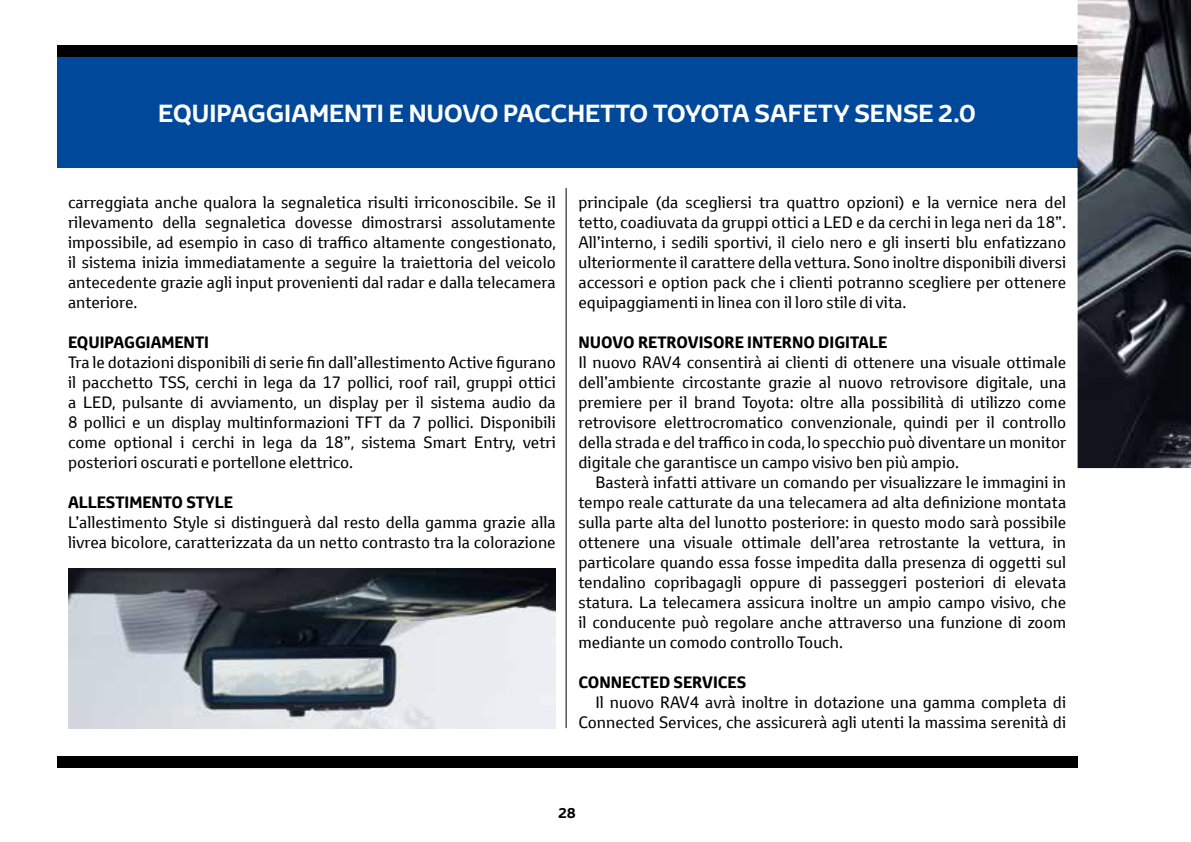
<style>
.page{position:relative;width:1191px;height:842px;background:#fff}
.page>*{position:absolute;margin:0;border:0;box-sizing:border-box;transform-origin:0 0}
.t1{font:700 24px "Toyota Display";color:#fff}
.t2{font:16px/20px "Toyota Text";color:#000;text-align:justify}
.t3{font:700 16px "Toyota Text";color:#000}
.t4{font:700 14px "Toyota Display";color:#000}
</style>
<div class="page">
<div style="left:57px;top:57px;width:1020px;height:111px;background:#00489a"></div>
<hr style="left:565px;top:188px;width:1px;height:540px;background:#000">
<div style="left:57px;top:757px;width:1020px;height:11px;background:#000"></div>
<div style="left:57px;top:45px;width:1020px;height:12px;background:#000"></div>
<img style="left:1077px;top:0;width:114px;height:468px">
<img style="left:68px;top:568px;width:488px;height:160px">
<h1 class="t1" style="left:158px;top:97px;width:819px">EQUIPAGGIAMENTI E NUOVO PACCHETTO TOYOTA SAFETY SENSE 2.0</h1>
<p class="t2" style="left:68px;top:192px;width:489px">carreggiata anche qualora la segnaletica risulti irriconoscibile. Se il rilevamento della segnaletica dovesse dimostrarsi assolutamente impossibile, ad esempio in caso di traffico altamente congestionato, il sistema inizia immediatamente a seguire la traiettoria del veicolo antecedente grazie agli input provenienti dal radar e dalla telecamera anteriore.</p>
<p class="t3" style="left:68px;top:332px;width:142px">EQUIPAGGIAMENTI</p>
<p class="t2" style="left:68px;top:352px;width:489px">Tra le dotazioni disponibili di serie fin dall’allestimento Active figurano il pacchetto TSS, cerchi in lega da 17 pollici, roof rail, gruppi ottici a LED, pulsante di avviamento, un display per il sistema audio da 8 pollici e un display multinformazioni TFT da 7 pollici. Disponibili come optional i cerchi in lega da 18”, sistema Smart Entry, vetri posteriori oscurati e portellone elettrico.</p>
<p class="t3" style="left:68px;top:492px;width:166px">ALLESTIMENTO STYLE</p>
<p class="t2" style="left:68px;top:512px;width:489px">L’allestimento Style si distinguerà dal resto della gamma grazie alla livrea bicolore, caratterizzata da un netto contrasto tra la colorazione</p>
<p class="t2" style="left:578px;top:192px;width:489px">principale (da scegliersi tra quattro opzioni) e la vernice nera del tetto, coadiuvata da gruppi ottici a LED e da cerchi in lega neri da 18”.<br>All’interno, i sedili sportivi, il cielo nero e gli inserti blu enfatizzano ulteriormente il carattere della vettura. Sono inoltre disponibili diversi accessori e option pack che i clienti potranno scegliere per ottenere equipaggiamenti in linea con il loro stile di vita.</p>
<p class="t3" style="left:578px;top:332px;width:310px">NUOVO RETROVISORE INTERNO DIGITALE</p>
<p class="t2" style="left:578px;top:352px;width:489px">Il nuovo RAV4 consentirà ai clienti di ottenere una visuale ottimale dell’ambiente circostante grazie al nuovo retrovisore digitale, una premiere per il brand Toyota: oltre alla possibilità di utilizzo come retrovisore elettrocromatico convenzionale, quindi per il controllo della strada e del traffico in coda, lo specchio può diventare un monitor digitale che garantisce un campo visivo ben più ampio.</p>
<p class="t2" style="left:578px;top:472px;width:489px;text-indent:17px">Basterà infatti attivare un comando per visualizzare le immagini in tempo reale catturate da una telecamera ad alta definizione montata sulla parte alta del lunotto posteriore: in questo modo sarà possibile ottenere una visuale ottimale dell’area retrostante la vettura, in particolare quando essa fosse impedita dalla presenza di oggetti sul tendalino copribagagli oppure di passeggeri posteriori di elevata statura. La telecamera assicura inoltre un ampio campo visivo, che il conducente può regolare anche attraverso una funzione di zoom mediante un comodo controllo Touch.</p>
<p class="t3" style="left:578px;top:672px;width:169px">CONNECTED SERVICES</p>
<p class="t2" style="left:578px;top:692px;width:489px;text-align:right">Il nuovo RAV4 avrà inoltre in dotazione una gamma completa di<br>Connected Services, che assicurerà agli utenti la massima serenità di</p>
<p class="t4" style="left:558px;top:803px;width:19px">28</p>
</div>
